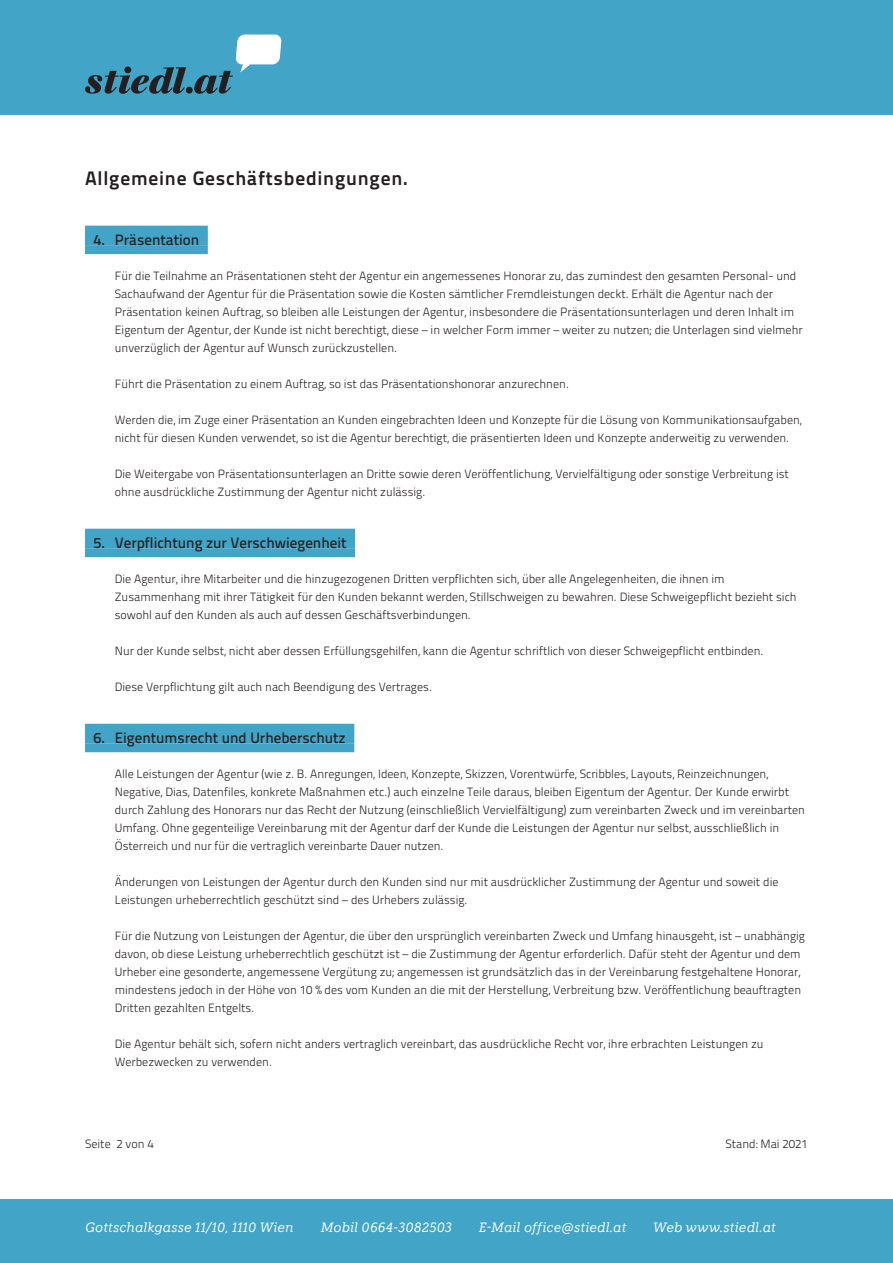
<style>
.page{position:relative;width:893px;height:1263px;background:#fff}
.page>*{position:absolute;margin:0;border:0;box-sizing:border-box;transform-origin:0 0}
.t1{font:69px "Stiedl Logo";color:#231f20}
.t2{font:19.5px "Titillium Text 25 L 800 wt";letter-spacing:.04em;color:#231f20}
.t3{font:15px "Titillium Text 25 L 600 wt";color:#231f20}
.t4{font:italic 13.5px "Knile";letter-spacing:.01em;color:#fff}
.t5{font:12px/18px "Titillium Text 25 L 250 wt";color:#231f20}
.s1{color:#fff}
</style>
<div class="page">
<div style="left:0;top:0;width:893px;height:115px;background:#42a4c7"></div>
<div style="left:0;top:1199px;width:893px;height:64px;background:#42a4c7"></div>
<div style="left:85px;top:226px;width:123px;height:19px;background:#42a4c7"></div>
<div style="left:85px;top:245px;width:123px;height:9px;background:#42a4c7"></div>
<div style="left:85px;top:529px;width:270px;height:19px;background:#42a4c7"></div>
<div style="left:85px;top:548px;width:270px;height:9px;background:#42a4c7"></div>
<div style="left:85px;top:724px;width:269px;height:19px;background:#42a4c7"></div>
<div style="left:85px;top:743px;width:269px;height:9px;background:#42a4c7"></div>
<h1 class="t1" style="left:85px;top:29px;width:198px">n<span class="s1">N</span></h1>
<h2 class="t2" style="left:85px;top:163px;width:324px">Allgemeine Geschäftsbedingungen.</h2>
<p class="t3" style="left:94px;top:229px;width:107px">4. Präsentation</p>
<p class="t5" style="left:115px;top:266px;width:689px">Für die Teilnahme an Präsentationen steht der Agentur ein angemessenes Honorar zu, das zumindest den gesamten Personal- und Sachaufwand der Agentur für die Präsentation sowie die Kosten sämtlicher Fremdleistungen deckt. Erhält die Agentur nach der Präsentation keinen Auftrag, so bleiben alle Leistungen der Agentur, insbesondere die Präsentationsunterlagen und deren Inhalt im Eigentum der Agentur, der Kunde ist nicht berechtigt, diese – in welcher Form immer – weiter zu nutzen; die Unterlagen sind vielmehr unverzüglich der Agentur auf Wunsch zurückzustellen.</p>
<p class="t5" style="left:115px;top:374px;width:456px">Führt die Präsentation zu einem Auftrag, so ist das Präsentationshonorar anzurechnen.</p>
<p class="t5" style="left:115px;top:410px;width:689px">Werden die, im Zuge einer Präsentation an Kunden eingebrachten Ideen und Konzepte für die Lösung von Kommunikationsaufgaben, nicht für diesen Kunden verwendet, so ist die Agentur berechtigt, die präsentierten Ideen und Konzepte anderweitig zu verwenden.</p>
<p class="t5" style="left:115px;top:464px;width:676px">Die Weitergabe von Präsentationsunterlagen an Dritte sowie deren Veröffentlichung, Vervielfältigung oder sonstige Verbreitung ist ohne ausdrückliche Zustimmung der Agentur nicht zulässig.</p>
<p class="t3" style="left:94px;top:532px;width:255px">5. Verpflichtung zur Verschwiegenheit</p>
<p class="t5" style="left:115px;top:569px;width:683px">Die Agentur, ihre Mitarbeiter und die hinzugezogenen Dritten verpflichten sich, über alle Angelegenheiten, die ihnen im<br>Zusammenhang mit ihrer Tätigkeit für den Kunden bekannt werden, Stillschweigen zu bewahren. Diese Schweigepflicht bezieht sich sowohl auf den Kunden als auch auf dessen Geschäftsverbindungen.</p>
<p class="t5" style="left:115px;top:641px;width:650px">Nur der Kunde selbst, nicht aber dessen Erfüllungsgehilfen, kann die Agentur schriftlich von dieser Schweigepflicht entbinden.</p>
<p class="t5" style="left:115px;top:677px;width:319px">Diese Verpflichtung gilt auch nach Beendigung des Vertrages.</p>
<p class="t3" style="left:94px;top:727px;width:254px">6. Eigentumsrecht und Urheberschutz</p>
<p class="t5" style="left:115px;top:764px;width:692px">Alle Leistungen der Agentur (wie z. B. Anregungen, Ideen, Konzepte, Skizzen, Vorentwürfe, Scribbles, Layouts, Reinzeichnungen, Negative, Dias, Datenfiles, konkrete Maßnahmen etc.) auch einzelne Teile daraus, bleiben Eigentum der Agentur. Der Kunde erwirbt durch Zahlung des Honorars nur das Recht der Nutzung (einschließlich Vervielfältigung) zum vereinbarten Zweck und im vereinbarten Umfang. Ohne gegenteilige Vereinbarung mit der Agentur darf der Kunde die Leistungen der Agentur nur selbst, ausschließlich in Österreich und nur für die vertraglich vereinbarte Dauer nutzen.</p>
<p class="t5" style="left:115px;top:872px;width:665px">Änderungen von Leistungen der Agentur durch den Kunden sind nur mit ausdrücklicher Zustimmung der Agentur und soweit die<br>Leistungen urheberrechtlich geschützt sind – des Urhebers zulässig.</p>
<p class="t5" style="left:115px;top:926px;width:692px">Für die Nutzung von Leistungen der Agentur, die über den ursprünglich vereinbarten Zweck und Umfang hinausgeht, ist – unabhängig davon, ob diese Leistung urheberrechtlich geschützt ist – die Zustimmung der Agentur erforderlich. Dafür steht der Agentur und dem Urheber eine gesonderte, angemessene Vergütung zu; angemessen ist grundsätzlich das in der Vereinbarung festgehaltene Honorar, mindestens jedoch in der Höhe von 10 % des vom Kunden an die mit der Herstellung, Verbreitung bzw. Veröffentlichung beauftragten Dritten gezahlten Entgelts.</p>
<p class="t5" style="left:115px;top:1034px;width:650px">Die Agentur behält sich, sofern nicht anders vertraglich vereinbart, das ausdrückliche Recht vor, ihre erbrachten Leistungen zu<br>Werbezwecken zu verwenden.</p>
<p class="t5" style="left:85px;top:1134px;width:70px">Seite 2 von 4</p>
<p class="t5" style="left:725px;top:1134px;width:84px">Stand: Mai 2021</p>
<p class="t4" style="left:85px;top:1219px;width:210px">Gottschalkgasse 11/10, 1110 Wien</p>
<p class="t4" style="left:321px;top:1219px;width:133px">Mobil 0664-3082503</p>
<p class="t4" style="left:479px;top:1219px;width:149px">E-Mail office@stiedl.at</p>
<p class="t4" style="left:653px;top:1219px;width:124px">Web www.stiedl.at</p>
</div>
